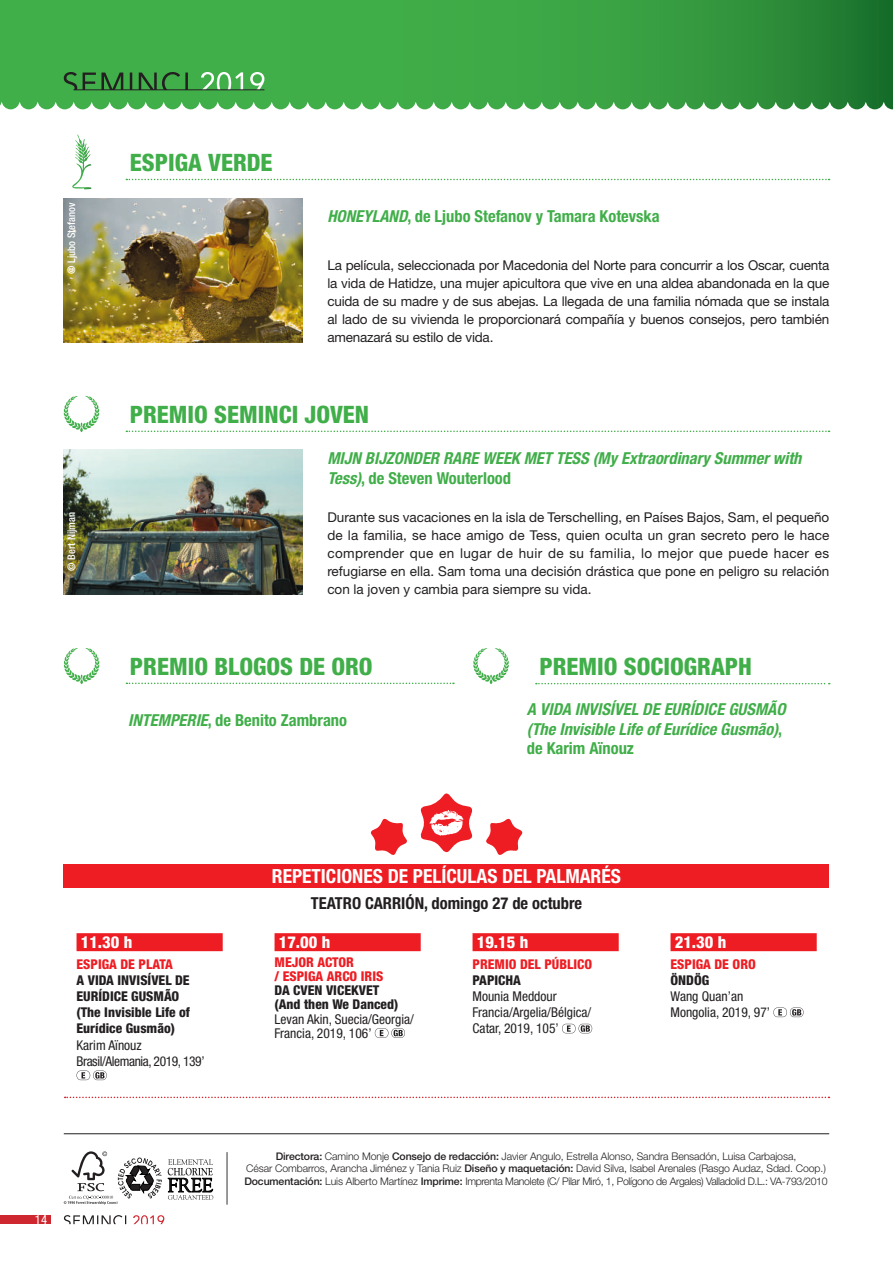
<style>
.page{position:relative;width:893px;height:1263px;background:#fff}
.page>*{position:absolute;margin:0;border:0;box-sizing:border-box;transform-origin:0 0}
.t1{font:800 condensed 24px "Helvetica Neue LT Std";color:#40ae49}
.t2{font:700 condensed 19.5px "Helvetica Neue LT Std";color:#fff}
.t3{font:italic 700 condensed 16.5px/19.5px "Helvetica Neue LT Std";color:#40ae49}
.t4{font:700 condensed 16.5px "Helvetica Neue LT Std";color:#40ae49}
.t5{font:700 condensed 16.5px "Helvetica Neue LT Std";color:#231f20}
.t6{font:800 condensed 16.5px "Helvetica Neue LT Std";color:#fff}
.t7{font:13.5px/18px "Helvetica Neue LT Std";letter-spacing:-.01em;color:#231f20;text-align:justify}
.t8{font:condensed 13.5px/16.2px "Helvetica Neue LT Std";color:#231f20}
.t9{font:800 condensed 13.5px/16.2px "Helvetica Neue LT Std";color:#231f20}
.t10{font:800 condensed 13.5px/14.2px "Helvetica Neue LT Std";color:#ee1d23}
.t11{font:condensed 13.5px/16.2px "Helvetica Neue LT Std";letter-spacing:-.03em;color:#231f20}
.t12{font:condensed 12.75px "Helvetica Neue LT Std";color:#fff}
.t13{font:300 10.5px/12.6px "Helvetica Neue LT Std";letter-spacing:-.01em;color:#231f20;text-align:center}
.t14{font:500 condensed 10.5px "Helvetica Neue LT Std";color:#fff}
.s1{font-style:italic}
.s2{font-style:normal}
.s3{font-weight:500}
</style>
<div class="page">
<div style="left:0;top:1215px;width:50px;height:9px;background:#cf2730"></div>
<svg style="left:64px;top:1215px;width:62px;height:9px"></svg>
<svg style="left:133px;top:1215px;width:31px;height:9px"></svg>
<hr style="left:64px;top:1133px;width:765px;height:1px;background:#231f20">
<svg style="left:64px;top:1151px;width:98px;height:54px"></svg>
<svg style="left:168px;top:1159px;width:45px;height:41px"></svg>
<hr style="left:227px;top:1152px;width:1px;height:53px;background:#333">
<svg style="left:0;top:0;width:893px;height:101px;background:#38a143"></svg>
<svg style="left:182px;top:100px;width:711px;height:9px;background:#5cb064"></svg>
<svg style="left:64px;top:72px;width:124px;height:18px;background:#36803b"></svg>
<svg style="left:201px;top:72px;width:63px;height:18px"></svg>
<hr style="left:73px;top:90px;width:191px;height:1px;background:#231f20">
<img style="left:64px;top:198px;width:239px;height:144px">
<svg style="left:126px;top:179px;width:704px;height:1px"></svg>
<svg style="left:536px;top:683px;width:294px;height:1px"></svg>
<img style="left:64px;top:450px;width:239px;height:144px">
<svg style="left:126px;top:683px;width:328px;height:1px"></svg>
<svg style="left:126px;top:431px;width:704px;height:1px"></svg>
<svg style="left:473px;top:648px;width:36px;height:36px"></svg>
<svg style="left:64px;top:648px;width:35px;height:36px"></svg>
<svg style="left:64px;top:396px;width:35px;height:36px"></svg>
<svg style="left:72px;top:137px;width:20px;height:53px"></svg>
<div style="left:64px;top:864px;width:765px;height:23px;background:#ee1d23"></div>
<div style="left:77px;top:933px;width:146px;height:18px;background:#ee1d23"></div>
<svg style="left:77px;top:1070px;width:30px;height:10px"></svg>
<div style="left:473px;top:933px;width:146px;height:18px;background:#ee1d23"></div>
<svg style="left:562px;top:1024px;width:30px;height:9px"></svg>
<div style="left:275px;top:933px;width:146px;height:18px;background:#ee1d23"></div>
<svg style="left:375px;top:1028px;width:30px;height:10px"></svg>
<div style="left:670px;top:933px;width:147px;height:18px;background:#ee1d23"></div>
<svg style="left:773px;top:1007px;width:31px;height:10px"></svg>
<svg style="left:65px;top:1097px;width:764px;height:1px"></svg>
<svg style="left:420px;top:793px;width:53px;height:60px"></svg>
<svg style="left:370px;top:818px;width:37px;height:37px"></svg>
<svg style="left:486px;top:818px;width:37px;height:37px"></svg>
<p class="t14" style="left:65px;top:274px;width:72px;rotate:-90deg">© Ljubo Stefanov</p>
<p class="t14" style="left:65px;top:570px;width:60px;rotate:-90deg">© Bert Nijman</p>
<h1 class="t1" style="left:130px;top:147px;width:144px">ESPIGA VERDE</h1>
<p class="t4" style="left:327px;top:206px;width:334px"><span class="s1">HONEYLAND</span>, de Ljubo Stefanov y Tamara Kotevska</p>
<p class="t7" style="left:327px;top:256px;width:503px">La película, seleccionada por Macedonia del Norte para concurrir a los Oscar, cuenta la vida de Hatidze, una mujer apicultora que vive en una aldea abandonada en la que cuida de su madre y de sus abejas. La llegada de una familia nómada que se instala al lado de su vivienda le proporcionará compañía y buenos consejos, pero también amenazará su estilo de vida.</p>
<h1 class="t1" style="left:130px;top:399px;width:241px">PREMIO SEMINCI JOVEN</h1>
<p class="t3" style="left:327px;top:449px;width:476px">MIJN BIJZONDER RARE WEEK MET TESS (My Extraordinary Summer with<br>Tess)<span class="s2">, de Steven Wouterlood</span></p>
<p class="t7" style="left:327px;top:508px;width:503px">Durante sus vacaciones en la isla de Terschelling, en Países Bajos, Sam, el pequeño de la familia, se hace amigo de Tess, quien oculta un gran secreto pero le hace comprender que en lugar de huir de su familia, lo mejor que puede hacer es refugiarse en ella. Sam toma una decisión drástica que pone en peligro su relación con la joven y cambia para siempre su vida.</p>
<h1 class="t1" style="left:130px;top:651px;width:244px">PREMIO BLOGOS DE ORO</h1>
<p class="t4" style="left:128px;top:710px;width:220px"><span class="s1">INTEMPERIE</span>, de Benito Zambrano</p>
<h1 class="t1" style="left:539px;top:652px;width:214px">PREMIO SOCIOGRAPH</h1>
<p class="t3" style="left:527px;top:700px;width:260px">A VIDA INVISÍVEL DE EURÍDICE GUSMÃO (The Invisible Life of Eurídice Gusmão)<span class="s2">, de Karim Aïnouz</span></p>
<p class="t6" style="left:81px;top:932px;width:53px">11.30 h</p>
<p class="t10" style="left:77px;top:956px;width:98px">ESPIGA DE PLATA</p>
<p class="t9" style="left:77px;top:971px;width:115px">A VIDA INVISÍVEL DE<br>EURÍDICE GUSMÃO (The Invisible Life of<br>Eurídice Gusmão)</p>
<p class="t11" style="left:77px;top:1036px;width:130px">Karim Aïnouz<br>Brasil/Alemania, 2019, 139’</p>
<p class="t12" style="left:35px;top:1212px;width:14px">14</p>
<h2 class="t2" style="left:272px;top:864px;width:351px">REPETICIONES DE PELÍCULAS DEL PALMARÉS</h2>
<p class="t5" style="left:311px;top:893px;width:273px">TEATRO CARRIÓN, domingo 27 de octubre</p>
<p class="t6" style="left:279px;top:932px;width:53px">17.00 h</p>
<p class="t10" style="left:275px;top:954px;width:110px">MEJOR ACTOR<br>/ ESPIGA ARCO IRIS</p>
<p class="t9" style="left:275px;top:983px;width:125px;line-height:14.2px">DA CVEN VICEKVET (And then We Danced)</p>
<p class="t8" style="left:275px;top:1011px;width:141px;line-height:14.2px">Levan Akin, Suecia/Georgia/<br>Francia, 2019, 106’</p>
<p class="t6" style="left:477px;top:932px;width:53px">19.15 h</p>
<p class="t10" style="left:473px;top:956px;width:121px">PREMIO DEL PÚBLICO</p>
<p class="t9" style="left:473px;top:971px;width:50px">PAPICHA</p>
<p class="t8" style="left:473px;top:988px;width:120px">Mounia Meddour<br>Francia/Argelia/Bélgica/<br>Catar, 2019, 105’</p>
<p class="t6" style="left:675px;top:932px;width:53px">21.30 h</p>
<p class="t10" style="left:670px;top:956px;width:87px">ESPIGA DE ORO</p>
<p class="t9" style="left:670px;top:971px;width:40px">ÖNDÖG</p>
<p class="t8" style="left:670px;top:988px;width:101px">Wang Quan’an<br>Mongolia, 2019, 97’</p>
<p class="t13" style="left:244px;top:1149px;width:585px"><span class="s3">Directora:</span> Camino Monje <span class="s3">Consejo de redacción:</span> Javier Angulo, Estrella Alonso, Sandra Bensadón, Luisa Carbajosa,<br>César Combarros, Arancha Jiménez y Tania Ruiz <span class="s3">Diseño y maquetación:</span> David Silva, Isabel Arenales (Rasgo Audaz, Sdad. Coop.)<br><span class="s3">Documentación:</span> Luis Alberto Martínez <span class="s3">Imprime:</span> Imprenta Manolete (C/ Pilar Miró, 1, Polígono de Argales) Valladolid D.L.: VA-793/2010</p>
</div>
